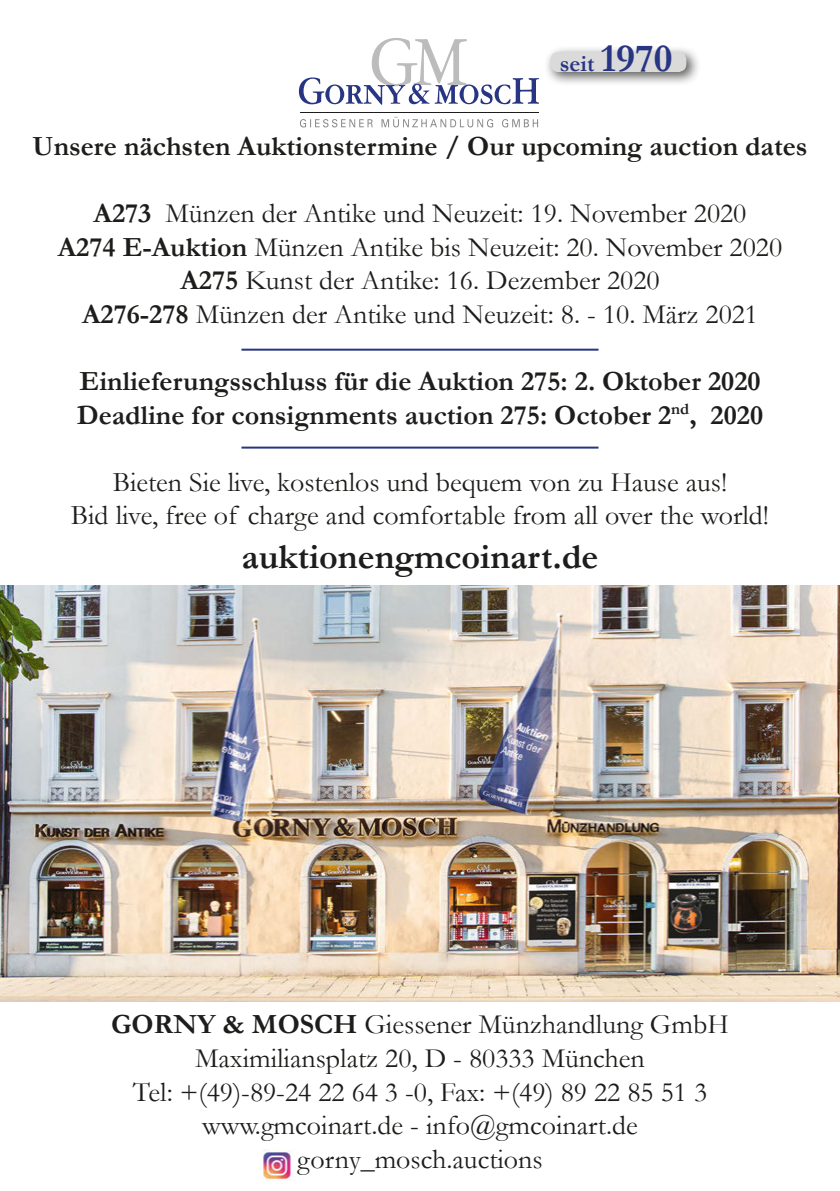
<style>
.page{position:relative;width:840px;height:1191px;background:#fff}
.page>*{position:absolute;margin:0;border:0;box-sizing:border-box;transform-origin:0 0}
.t1{font:700 36px "Garamond";color:#1d1d1b}
.t2{font:28px "Garamond";color:#1d1d1b}
.t3{font:700 28px "Garamond";color:#1d1d1b}
.t4{font:700 23.4px "Garamond";color:#283583}
.s1{font-size:40.2px}
.s2{font-weight:700}
</style>
<div class="page">
<svg style="left:300px;top:117px;width:238px;height:10px"></svg>
<svg style="left:299px;top:38px;width:239px;height:67px"></svg>
<hr style="left:300px;top:112px;width:238px;height:1px;background:#1d1d1b">
<hr style="left:241px;top:349px;width:357px;height:2px;background:#283583">
<hr style="left:241px;top:446px;width:357px;height:2px;background:#283583">
<div style="left:544px;top:45px;width:157px;height:42px;background:#1d1d1b;opacity:.75"></div>
<div style="left:550px;top:52px;width:136px;height:20px;background:#dadada;border-radius:8px"></div>
<img style="left:0;top:585px;width:840px;height:416px">
<img style="left:263px;top:1149px;width:32px;height:31px">
<p class="t4" style="left:559px;top:47px;width:114px">seit <span class="s1">1970</span></p>
<p class="t3" style="left:32px;top:127px;width:776px">Unsere nächsten Auktionstermine / Our upcoming auction dates</p>
<p class="t2" style="left:94px;top:194px;width:654px"><span class="s2">A273</span> Münzen der Antike und Neuzeit: 19. November 2020</p>
<p class="t2" style="left:58px;top:228px;width:725px"><span class="s2">A274 E-Auktion</span> Münzen Antike bis Neuzeit: 20. November 2020</p>
<p class="t2" style="left:180px;top:261px;width:480px"><span class="s2">A275</span> Kunst der Antike: 16. Dezember 2020</p>
<p class="t2" style="left:82px;top:295px;width:677px"><span class="s2">A276-278</span> Münzen der Antike und Neuzeit: 8. - 10. März 2021</p>
<p class="t3" style="left:79px;top:362px;width:682px">Einlieferungsschluss für die Auktion 275: 2. Oktober 2020</p>
<p class="t3" style="left:77px;top:396px;width:687px">Deadline for consignments auction 275: October 2<sup>nd</sup>, 2020</p>
<p class="t2" style="left:113px;top:463px;width:615px">Bieten Sie live, kostenlos und bequem von zu Hause aus!</p>
<p class="t2" style="left:71px;top:497px;width:699px">Bid live, free of charge and comfortable from all over the world!</p>
<p class="t1" style="left:241px;top:532px;width:358px">auktionengmcoinart.de</p>
<p class="t2" style="left:111px;top:1006px;width:618px"><span class="s2">GORNY &amp; MOSCH</span> Giessener Münzhandlung GmbH</p>
<p class="t2" style="left:195px;top:1039px;width:451px">Maximiliansplatz 20, D - 80333 München</p>
<p class="t2" style="left:133px;top:1073px;width:575px">Tel: +(49)-89-24 22 64 3 -0, Fax: +(49) 89 22 85 51 3</p>
<p class="t2" style="left:202px;top:1106px;width:437px">www.gmcoinart.de - info@gmcoinart.de</p>
<p class="t2" style="left:297px;top:1140px;width:247px">gorny_mosch.auctions</p>
</div>
